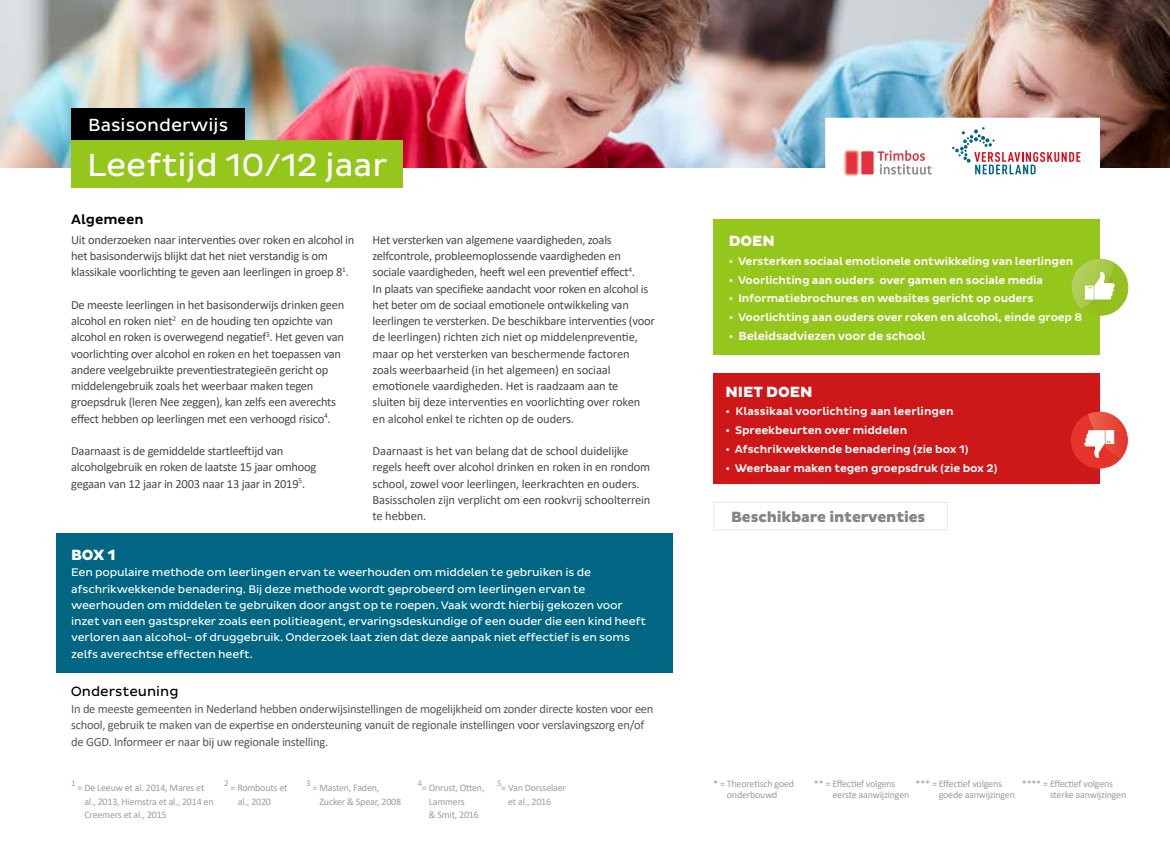
<style>
.page{position:relative;width:1170px;height:851px;background:#fff}
.page>*{position:absolute;margin:0;border:0;box-sizing:border-box;transform-origin:0 0}
.t1{font:32.5px "Pluto Sans";color:#fff}
.t2{font:17.88px "Pluto Sans";color:#fff}
.Doen{font:800 15.12px "Pluto Sans";letter-spacing:-.01em;color:#858584}
.Doen-2{font:800 15.12px "Pluto Sans";color:#fff}
.t3{font:13.75px "Pluto Sans";color:#000}
.t4{font:500 13.75px "Pluto Sans";color:#000}
.t5{font:12.5px/16.2px "Calibri";letter-spacing:-.02em;color:#4a4a49}
.t6{font:12.5px/16.2px "Calibri";letter-spacing:-.02em;color:#575756}
.Doen-3{font:500 11.88px "Pluto Sans";letter-spacing:-.015em;color:#fff}
.Doen-4{font:11.25px/16.2px "Pluto Sans";letter-spacing:-.015em;color:#fff}
.Doen-5{font:500 11.25px "Pluto Sans";letter-spacing:-.015em;color:#fff}
.t7{font:10px/13.8px "Calibri";letter-spacing:-.02em;color:#9d9d9c}
.t8{font:8.75px "Calibri";color:#9d9d9c}
.s1{font-size:11.25px}
</style>
<div class="page">
<img style="left:0;top:0;width:1169px;height:167px">
<div style="left:71px;top:140px;width:332px;height:48px;background:#94c61c"></div>
<div style="left:71px;top:109px;width:174px;height:31px;background:#000"></div>
<div style="left:713px;top:501px;width:235px;height:29px;border:1px solid #ececec"></div>
<div style="left:825px;top:118px;width:273px;height:66px;background:#fff"></div>
<div style="left:713px;top:373px;width:386px;height:111px;background:#cd1719"></div>
<div style="left:1070px;top:411px;width:57px;height:57px;background:#e7332a;border-radius:50%"></div>
<img style="left:1086px;top:459px;width:34px;height:8px">
<img style="left:1087px;top:411px;width:39px;height:19px">
<img style="left:1114px;top:430px;width:13px;height:28px">
<svg style="left:1084px;top:430px;width:30px;height:28px"></svg>
<div style="left:713px;top:219px;width:386px;height:136px;background:#94c61c"></div>
<div style="left:1071px;top:259px;width:57px;height:57px;background:#95c11f;border-radius:50%"></div>
<img style="left:1107px;top:278px;width:20px;height:37px">
<img style="left:1071px;top:259px;width:43px;height:50px">
<img style="left:1084px;top:299px;width:25px;height:4px">
<svg style="left:1084px;top:272px;width:30px;height:27px"></svg>
<svg style="left:952px;top:127px;width:128px;height:47px"></svg>
<img style="left:843px;top:149px;width:89px;height:28px">
<div style="left:56px;top:533px;width:616px;height:139px;background:#006683"></div>
<p class="t2" style="left:88px;top:115px;width:141px">Basisonderwijs</p>
<p class="t1" style="left:87px;top:146px;width:302px">Leeftijd 10/12 jaar</p>
<p class="t4" style="left:71px;top:211px;width:74px">Algemeen</p>
<p class="t5" style="left:71px;top:231px;width:285px">Uit onderzoeken naar interventies over roken en alcohol in het basisonderwijs blijkt dat het niet verstandig is om</p>
<p class="t5" style="left:71px;top:263px;width:279px">klassikale voorlichting te geven aan leerlingen in groep 8<sup>1</sup>.</p>
<p class="t5" style="left:71px;top:296px;width:274px">De meeste leerlingen in het basisonderwijs drinken geen alcohol en roken niet<sup>2</sup> en de houding ten opzichte van alcohol en roken is overwegend negatief<sup>3</sup>. Het geven van</p>
<p class="t5" style="left:71px;top:345px;width:271px">voorlichting over alcohol en roken en het toepassen van andere veelgebruikte preventiestrategieën gericht op</p>
<p class="t5" style="left:71px;top:377px;width:244px">middelengebruik zoals het weerbaar maken tegen</p>
<p class="t5" style="left:71px;top:393px;width:266px">groepsdruk (leren Nee zeggen), kan zelfs een averechts effect hebben op leerlingen met een verhoogd risico<sup>4</sup>.</p>
<p class="t5" style="left:71px;top:442px;width:214px">Daarnaast is de gemiddelde startleeftijd van</p>
<p class="t5" style="left:71px;top:458px;width:246px">alcoholgebruik en roken de laatste 15 jaar omhoog</p>
<p class="t5" style="left:71px;top:475px;width:235px">gegaan van 12 jaar in 2003 naar 13 jaar in 2019<sup>5</sup>.</p>
<p class="t5" style="left:372px;top:231px;width:241px">Het versterken van algemene vaardigheden, zoals</p>
<p class="t5" style="left:372px;top:247px;width:250px">zelfcontrole, probleemoplossende vaardigheden en</p>
<p class="t5" style="left:372px;top:263px;width:264px">sociale vaardigheden, heeft wel een preventief effect<sup>4</sup>.</p>
<p class="t5" style="left:372px;top:280px;width:277px">In plaats van specifieke aandacht voor roken en alcohol is het beter om de sociaal emotionele ontwikkeling van</p>
<p class="t5" style="left:372px;top:312px;width:284px">leerlingen te versterken. De beschikbare interventies (voor de leerlingen) richten zich niet op middelenpreventie, maar op het versterken van beschermende factoren zoals weerbaarheid (in het algemeen) en sociaal</p>
<p class="t5" style="left:372px;top:377px;width:247px">emotionele vaardigheden. Het is raadzaam aan te</p>
<p class="t5" style="left:372px;top:393px;width:269px">sluiten bij deze interventies en voorlichting over roken</p>
<p class="t5" style="left:372px;top:410px;width:203px">en alcohol enkel te richten op de ouders.</p>
<p class="t5" style="left:372px;top:442px;width:257px">Daarnaast is het van belang dat de school duidelijke</p>
<p class="t5" style="left:372px;top:458px;width:279px">regels heeft over alcohol drinken en roken in en rondom school, zowel voor leerlingen, leerkrachten en ouders.</p>
<p class="t5" style="left:372px;top:491px;width:279px">Basisscholen zijn verplicht om een rookvrij schoolterrein te hebben.</p>
<p class="Doen-2" style="left:71px;top:546px;width:46px">BOX 1</p>
<p class="Doen-4" style="left:71px;top:564px;width:521px">Een populaire methode om leerlingen ervan te weerhouden om middelen te gebruiken is de</p>
<p class="Doen-4" style="left:71px;top:580px;width:516px">afschrikwekkende benadering. Bij deze methode wordt geprobeerd om leerlingen ervan te</p>
<p class="Doen-4" style="left:71px;top:597px;width:553px">weerhouden om middelen te gebruiken door angst op te roepen. Vaak wordt hierbij gekozen voor</p>
<p class="Doen-4" style="left:71px;top:613px;width:576px">inzet van een gastspreker zoals een politieagent, ervaringsdeskundige of een ouder die een kind heeft verloren aan alcohol- of druggebruik. Onderzoek laat zien dat deze aanpak niet effectief is en soms zelfs averechtse effecten heeft.</p>
<p class="t3" style="left:71px;top:683px;width:109px">Ondersteuning</p>
<p class="t6" style="left:71px;top:700px;width:583px">In de meeste gemeenten in Nederland hebben onderwijsinstellingen de mogelijkheid om zonder directe kosten voor een school, gebruik te maken van de expertise en ondersteuning vanuit de regionale instellingen voor verslavingszorg en/of de GGD. Informeer er naar bij uw regionale instelling.</p>
<p class="Doen-2" style="left:728px;top:232px;width:47px">DOEN</p>
<p class="Doen-5" style="left:728px;top:254px;width:346px">• Versterken sociaal emotionele ontwikkeling van leerlingen</p>
<p class="Doen-5" style="left:728px;top:273px;width:315px">• Voorlichting aan ouders over gamen en sociale media</p>
<p class="Doen-5" style="left:728px;top:292px;width:306px">• Informatiebrochures en websites gericht op ouders</p>
<p class="Doen-5" style="left:728px;top:311px;width:355px">• Voorlichting aan ouders over roken en alcohol, einde groep 8</p>
<p class="Doen-3" style="left:728px;top:329px;width:198px"><span class="s1">•</span> Beleidsadviezen voor de school</p>
<p class="Doen-2" style="left:725px;top:382px;width:89px">NIET DOEN</p>
<p class="Doen-5" style="left:725px;top:405px;width:229px">• Klassikaal voorlichting aan leerlingen</p>
<p class="Doen-5" style="left:725px;top:424px;width:183px">• Spreekbeurten over middelen</p>
<p class="Doen-5" style="left:725px;top:442px;width:244px">• Afschrikwekkende benadering (zie box 1)</p>
<p class="Doen-5" style="left:725px;top:461px;width:273px">• Weerbaar maken tegen groepsdruk (zie box 2)</p>
<p class="Doen" style="left:731px;top:508px;width:196px">Beschikbare interventies</p>
<p class="t8" style="left:71px;top:776px;width:6px">1</p>
<p class="t7" style="left:84px;top:780px;width:131px;text-indent:-7px">= De Leeuw et al. 2014, Mares et al., 2013, Hiemstra et al., 2014 en<br>Creemers et al., 2015</p>
<p class="t8" style="left:224px;top:776px;width:6px">2</p>
<p class="t7" style="left:238px;top:780px;width:51px;text-indent:-7px">= Rombouts et al., 2020</p>
<p class="t7" style="left:319px;top:780px;width:83px;text-indent:-7px">= Masten, Faden,<br>Zucker &amp; Spear, 2008</p>
<p class="t7" style="left:713px;top:777px;width:82px;line-height:11.2px;text-align:center">* = Theoretisch goed onderbouwd</p>
<p class="t7" style="left:832px;top:777px;width:78px;line-height:11.2px;text-indent:-18px">** = Effectief volgens eerste aanwijzingen</p>
<p class="t7" style="left:938px;top:777px;width:78px;line-height:11.2px;text-indent:-23px">*** = Effectief volgens goede aanwijzingen</p>
<p class="t8" style="left:306px;top:776px;width:6px">3</p>
<p class="t8" style="left:417px;top:776px;width:6px">4</p>
<p class="t8" style="left:497px;top:776px;width:6px">5</p>
<p class="t7" style="left:508px;top:780px;width:59px;text-indent:-7px">= Van Dorsselaer et al., 2016</p>
<p class="t7" style="left:429px;top:780px;width:57px;text-indent:-7px">= Onrust, Otten,<br>Lammers<br>&amp; Smit, 2016</p>
<p class="t7" style="left:1049px;top:777px;width:78px;line-height:11.2px;text-indent:-28px">**** = Effectief volgens sterke aanwijzingen</p>
</div>
